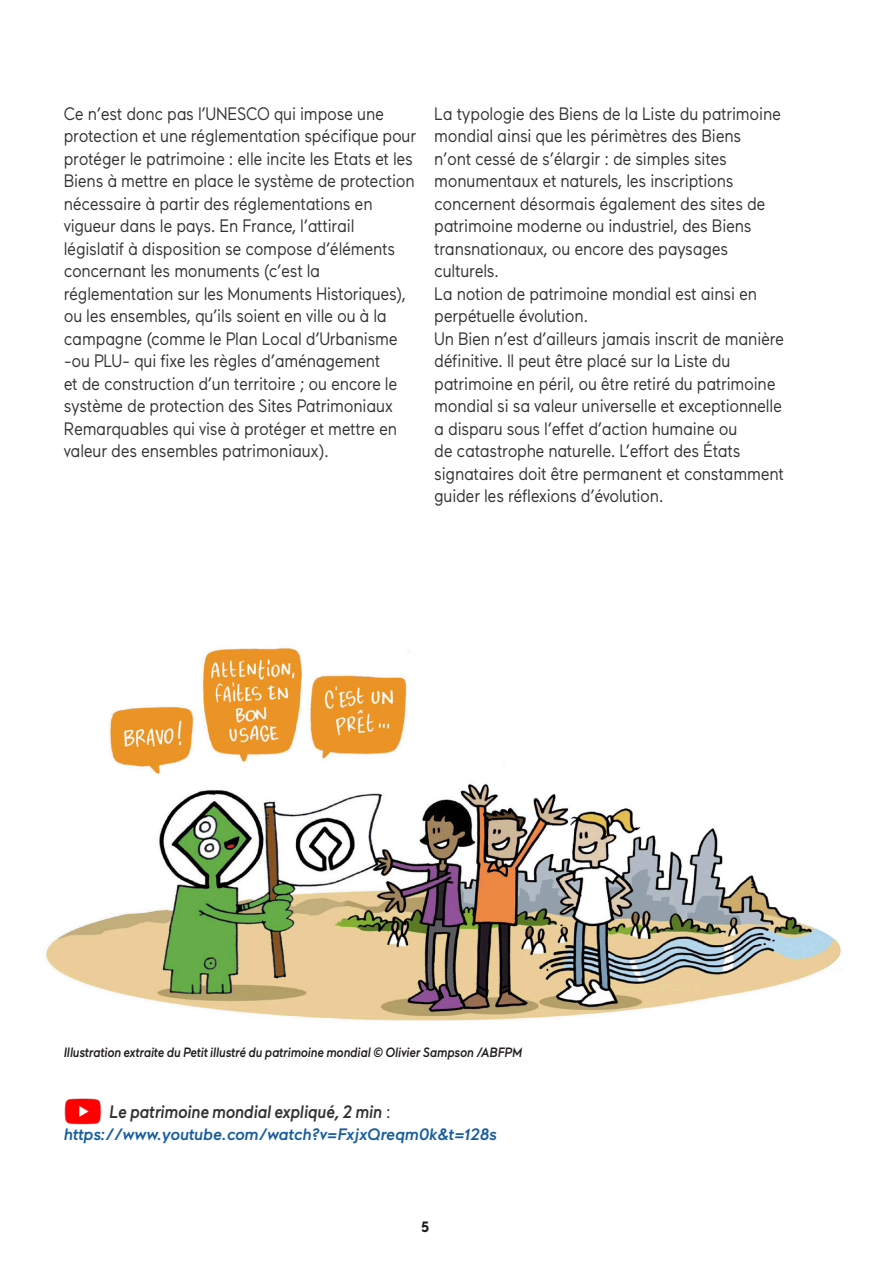
<style>
.page{position:relative;width:893px;height:1263px;background:#fff}
.page>*{position:absolute;margin:0;border:0;box-sizing:border-box;transform-origin:0 0}
.t1{font:18px/22.5px "Maax Modern";letter-spacing:-.02em;color:#333;scale:.9 1}
.t2{font:italic 500 18px "Maax Modern";letter-spacing:-.015em;color:#333;scale:.9 1}
.t3{font:italic 500 16.5px "Maax Modern";letter-spacing:-.015em;color:#175d9e}
.t4{font:700 15px "Maax Modern";color:#231f20;scale:.9 1}
.t5{font:italic 500 13.5px "Maax Modern";letter-spacing:-.015em;color:#231f20;scale:.9 1}
.s1{font-weight:400;font-style:normal}
</style>
<div class="page">
<img style="left:64px;top:1098px;width:37px;height:27px">
<img style="left:46px;top:648px;width:795px;height:373px">
<p class="t1" style="left:64px;top:103px;width:393px">Ce n’est donc pas l’UNESCO qui impose une protection et une réglementation spécifique pour protéger le patrimoine : elle incite les Etats et les Biens à mettre en place le système de protection nécessaire à partir des réglementations en vigueur dans le pays. En France, l’attirail législatif à disposition se compose d’éléments concernant les monuments (c’est la réglementation sur les Monuments Historiques), ou les ensembles, qu’ils soient en ville ou à la campagne (comme le Plan Local d’Urbanisme -ou PLU- qui fixe les règles d’aménagement<br>et de construction d’un territoire ; ou encore le système de protection des Sites Patrimoniaux Remarquables qui vise à protéger et mettre en valeur des ensembles patrimoniaux).</p>
<p class="t1" style="left:434px;top:103px;width:390px">La typologie des Biens de la Liste du patrimoine mondial ainsi que les périmètres des Biens<br>n’ont cessé de s’élargir : de simples sites monumentaux et naturels, les inscriptions concernent désormais également des sites de patrimoine moderne ou industriel, des Biens transnationaux, ou encore des paysages culturels.<br>La notion de patrimoine mondial est ainsi en perpétuelle évolution.<br>Un Bien n’est d’ailleurs jamais inscrit de manière définitive. Il peut être placé sur la Liste du patrimoine en péril, ou être retiré du patrimoine mondial si sa valeur universelle et exceptionnelle a disparu sous l’effet d’action humaine ou<br>de catastrophe naturelle. L’effort des États signataires doit être permanent et constamment guider les réflexions d’évolution.</p>
<p class="t5" style="left:64px;top:1045px;width:511px">Illustration extraite du Petit illustré du patrimoine mondial © Olivier Sampson /ABFPM</p>
<p class="t2" style="left:109px;top:1101px;width:314px">Le patrimoine mondial expliqué, 2 min <span class="s1">:</span></p>
<p class="t3" style="left:64px;top:1125px;width:435px">https://www.youtube.com/watch?v=FxjxQreqm0k&amp;t=128s</p>
<p class="t4" style="left:421px;top:1218px;width:11px">5</p>
</div>
